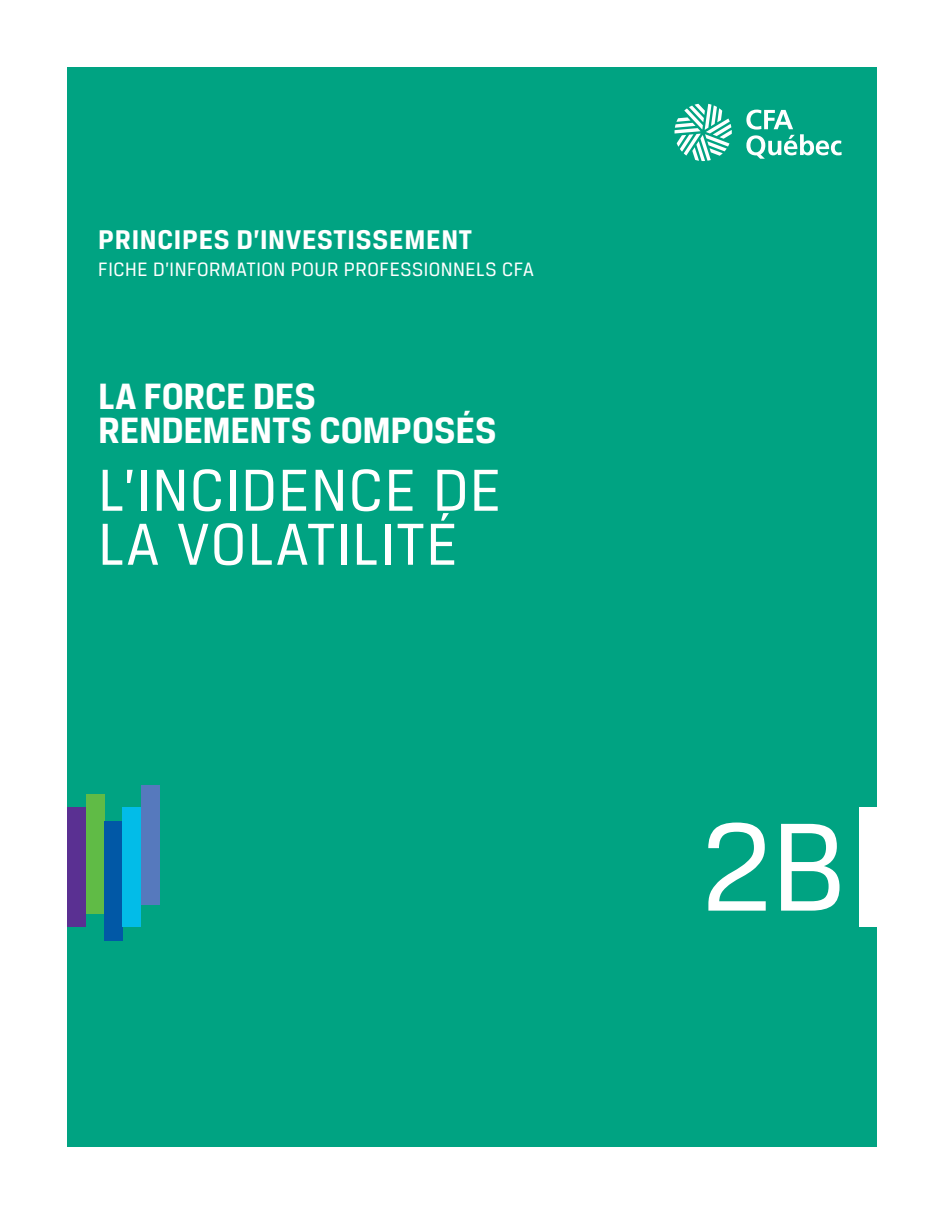
<style>
.page{position:relative;width:945px;height:1215px;background:#fff}
.page>*{position:absolute;margin:0;border:0;box-sizing:border-box;transform-origin:0 0}
.t1{font:133.5px "Breuer Text";color:#fff}
.t2{font:63px/54px "Breuer Text";letter-spacing:.025em;color:#fff}
.t3{font:700 39px/34.5px "Breuer Text";letter-spacing:-.01em;color:#fff}
.t4{font:700 28.8px "Breuer Text";letter-spacing:.025em;color:#fff}
.t5{font:20.7px "Breuer Text";letter-spacing:.025em;color:#fff}
</style>
<div class="page">
<div style="left:68px;top:68px;width:810px;height:1080px;background:#00a382"></div>
<div style="left:68px;top:807px;width:18px;height:120px;background:#5a3092"></div>
<div style="left:86px;top:794px;width:18px;height:120px;background:#60bb46"></div>
<div style="left:104px;top:821px;width:19px;height:120px;background:#0158a6"></div>
<div style="left:123px;top:807px;width:18px;height:120px;background:#02bce8"></div>
<div style="left:141px;top:785px;width:18px;height:120px;background:#5679bd"></div>
<div style="left:859px;top:807px;width:36px;height:120px;background:#fff"></div>
<svg style="left:675px;top:104px;width:57px;height:57px"></svg>
<svg style="left:746px;top:110px;width:96px;height:49px"></svg>
<p class="t4" style="left:98px;top:224px;width:375px">PRINCIPES D’INVESTISSEMENT</p>
<p class="t5" style="left:98px;top:258px;width:437px">FICHE D’INFORMATION POUR PROFESSIONNELS CFA</p>
<p class="t3" style="left:98px;top:379px;width:400px">LA FORCE DES<br>RENDEMENTS COMPOSÉS</p>
<p class="t2" style="left:98px;top:463px;width:404px">L’INCIDENCE DE<br>LA VOLATILITÉ</p>
<p class="t1" style="left:701px;top:795px;width:145px">2B</p>
</div>
